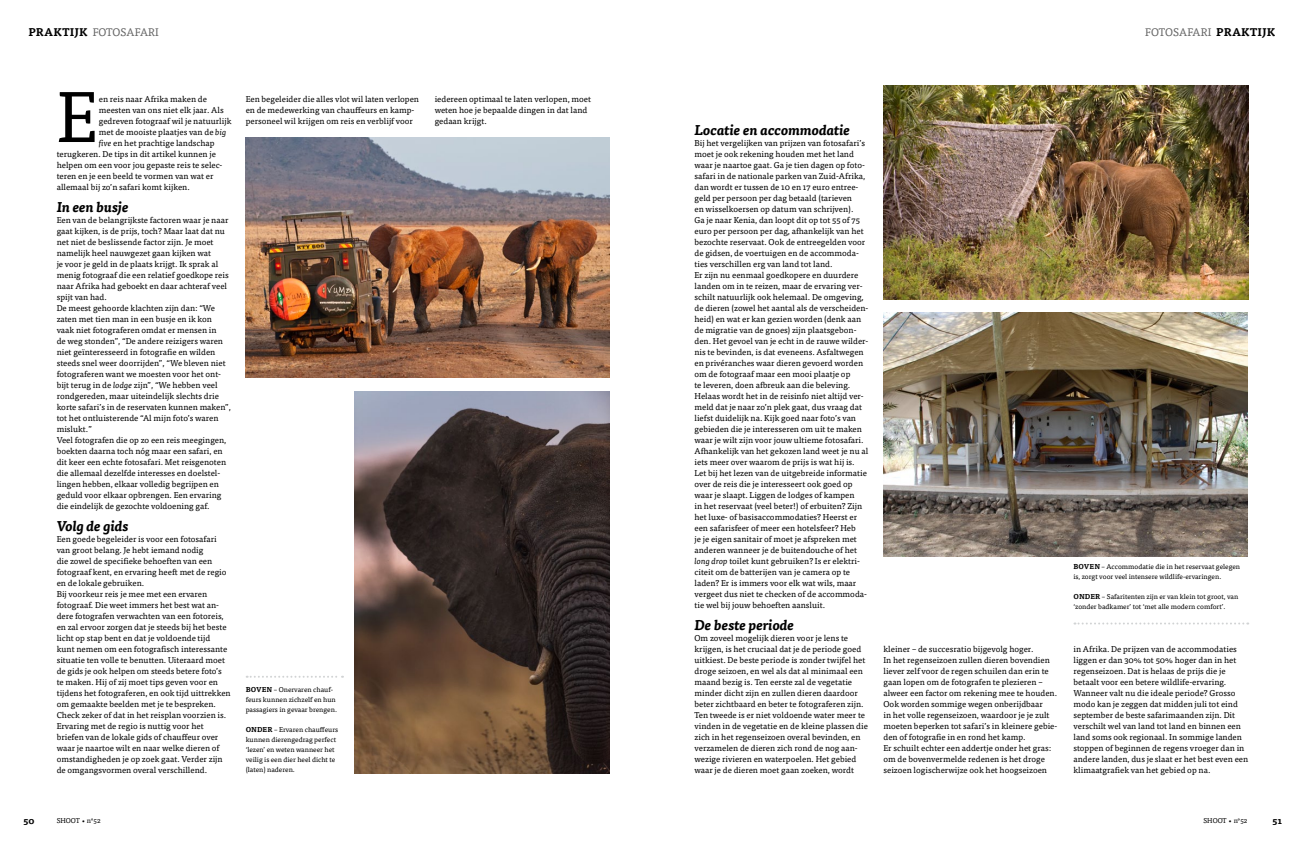
<style>
.page{position:relative;width:1304px;height:842px;background:#fff}
.page>*{position:absolute;margin:0;border:0;box-sizing:border-box;transform-origin:0 0}
.t1{font:71.9px "Tisa OT";color:#000}
.t2{font:italic 700 14px "Tisa OT";color:#000}
.t3{font:11px "Tisa OT";letter-spacing:.01em;color:#666}
.t4{font:700 9px "Tisa OT";color:#000}
.t5{font:8.5px/11px "Tisa OT";color:#000}
.t6{font:7px/10px "Tisa OT";color:#000}
.s1{font-weight:700;color:#000}
.s2{font-style:italic}
.s3{font-weight:700}
</style>
<div class="page">
<svg style="left:247px;top:676px;width:96px;height:2px"></svg>
<img style="left:246px;top:138px;width:363px;height:239px">
<img style="left:355px;top:391px;width:254px;height:382px">
<img style="left:884px;top:85px;width:364px;height:215px">
<img style="left:883px;top:313px;width:364px;height:243px">
<svg style="left:1074px;top:622px;width:174px;height:2px"></svg>
<p class="t3" style="left:28px;top:26px;width:132px"><span class="s1">PRAKTIJK</span> Fotosafari</p>
<h1 class="t1" style="left:57px;top:74px;width:42px">E</h1>
<p class="t5" style="left:99px;top:94px;width:110px">en reis naar Afrika maken de</p>
<p class="t5" style="left:99px;top:105px;width:126px">meesten van ons niet elk jaar. Als</p>
<p class="t5" style="left:99px;top:116px;width:134px">gedreven fotograaf wil je natuurlijk</p>
<p class="t5" style="left:99px;top:127px;width:129px">met de mooiste plaatjes van de <span class="s2">big</span></p>
<p class="t5" style="left:99px;top:138px;width:117px"><span class="s2">five</span> en het prachtige landschap</p>
<p class="t5" style="left:57px;top:149px;width:161px">terugkeren. De tips in dit artikel kunnen je</p>
<p class="t5" style="left:57px;top:160px;width:167px">helpen om een voor jou gepaste reis te selec-</p>
<p class="t5" style="left:57px;top:171px;width:158px">teren en je een beeld te vormen van wat er</p>
<p class="t5" style="left:57px;top:182px;width:135px">allemaal bij zo’n safari komt kijken.</p>
<h2 class="t2" style="left:57px;top:198px;width:74px">In een busje</h2>
<p class="t5" style="left:57px;top:215px;width:176px">Een van de belangrijkste factoren waar je naar gaat kijken, is de prijs, toch? Maar laat dat nu net niet de beslissende factor zijn. Je moet namelijk heel nauwgezet gaan kijken wat<br>je voor je geld in de plaats krijgt. Ik sprak al menig fotograaf die een relatief goedkope reis naar Afrika had geboekt en daar achteraf veel spijt van had.<br>De meest gehoorde klachten zijn dan: “We zaten met tien man in een busje en ik kon vaak niet fotograferen omdat er mensen in<br>de weg stonden”, “De andere reizigers waren niet geïnteresseerd in fotografie en wilden steeds snel weer doorrijden”, “We bleven niet fotograferen want we moesten voor het ont&shy;bijt terug in de <span class="s2">lodge</span> zijn”, “We hebben veel rondgereden, maar uiteindelijk slechts drie korte safari’s in de reservaten kunnen maken”, tot het ontluisterende “Al mijn foto’s waren mislukt.”<br>Veel fotografen die op zo een reis meegingen, boekten daarna toch nóg maar een safari, en dit keer een echte fotosafari. Met reisgenoten die allemaal dezelfde interesses en doelstel&shy;lingen hebben, elkaar volledig begrijpen en geduld voor elkaar opbrengen. Een ervaring die eindelijk de gezochte voldoening gaf.</p>
<h2 class="t2" style="left:57px;top:517px;width:74px">Volg de gids</h2>
<p class="t5" style="left:57px;top:534px;width:176px">Een goede begeleider is voor een fotosafari van groot belang. Je hebt iemand nodig<br>die zowel de specifieke behoeften van een fotograaf kent, en ervaring heeft met de regio en de lokale gebruiken.<br>Bij voorkeur reis je mee met een ervaren fotograaf. Die weet immers het best wat an&shy;dere fotografen verwachten van een fotoreis, en zal ervoor zorgen dat je steeds bij het beste licht op stap bent en dat je voldoende tijd<br>kunt nemen om een fotografisch interessante situatie ten volle te benutten. Uiteraard moet de gids je ook helpen om steeds betere foto’s te maken. Hij of zij moet tips geven voor en tijdens het fotograferen, en ook tijd uittrekken om gemaakte beelden met je te bespreken.<br>Check zeker of dat in het reisplan voorzien is.<br>Ervaring met de regio is nuttig voor het briefen van de lokale gids of chauffeur over waar je naartoe wilt en naar welke dieren of omstandigheden je op zoek gaat. Verder zijn de omgangsvormen overal verschillend.</p>
<p class="t5" style="left:246px;top:94px;width:175px">Een begeleider die alles vlot wil laten verlopen en de medewerking van chauffeurs en kamp&shy;personeel wil krijgen om reis en verblijf voor</p>
<p class="t5" style="left:435px;top:94px;width:158px">iedereen optimaal te laten verlopen, moet weten hoe je bepaalde dingen in dat land gedaan krijgt.</p>
<p class="t6" style="left:246px;top:685px;width:93px"><span class="s3">BOVEN</span> – Onervaren chauf&shy;feurs kunnen zichzelf en hun passagiers in gevaar brengen.</p>
<p class="t6" style="left:246px;top:725px;width:94px"><span class="s3">ONDER</span> – Ervaren chauffeurs kunnen dierengedrag perfect ‘lezen’ en weten wanneer het veilig is een dier heel dicht te (laten) naderen.</p>
<p class="t3" style="left:1145px;top:26px;width:132px">Fotosafari <span class="s1">PRAKTIJK</span></p>
<h2 class="t2" style="left:694px;top:121px;width:157px">Locatie en accommodatie</h2>
<p class="t5" style="left:694px;top:138px;width:175px">Bij het vergelijken van prijzen van fotosafari’s moet je ook rekening houden met het land waar je naartoe gaat. Ga je tien dagen op foto&shy;safari in de nationale parken van Zuid-Afrika, dan wordt er tussen de 10 en 17 euro entree&shy;geld per persoon per dag betaald (tarieven<br>en wisselkoersen op datum van schrijven).<br>Ga je naar Kenia, dan loopt dit op tot 55 of 75 euro per persoon per dag, afhankelijk van het bezochte reservaat. Ook de entreegelden voor de gidsen, de voertuigen en de accommoda&shy;ties verschillen erg van land tot land.<br>Er zijn nu eenmaal goedkopere en duurdere landen om in te reizen, maar de ervaring ver&shy;schilt natuurlijk ook helemaal. De omgeving, de dieren (zowel het aantal als de verscheiden&shy;heid) en wat er kan gezien worden (denk aan de migratie van de gnoes) zijn plaatsgebon&shy;den. Het gevoel van je echt in de rauwe wilder&shy;nis te bevinden, is dat eveneens. Asfaltwegen en privéranches waar dieren gevoerd worden om de fotograaf maar een mooi plaatje op<br>te leveren, doen afbreuk aan die beleving.<br>Helaas wordt het in de reisinfo niet altijd ver&shy;meld dat je naar zo’n plek gaat, dus vraag dat liefst duidelijk na. Kijk goed naar foto’s van gebieden die je interesseren om uit te maken waar je wilt zijn voor jouw ultieme fotosafari.<br>Afhankelijk van het gekozen land weet je nu al iets meer over waarom de prijs is wat hij is.<br>Let bij het lezen van de uitgebreide informatie over de reis die je interesseert ook goed op waar je slaapt. Liggen de lodges of kampen<br>in het reservaat (veel beter!) of erbuiten? Zijn het luxe- of basisaccommodaties? Heerst er een safarisfeer of meer een hotelsfeer? Heb<br>je je eigen sanitair of moet je afspreken met anderen wanneer je de buitendouche of het <span class="s2">long drop</span> toilet kunt gebruiken? Is er elektri&shy;citeit om de batterijen van je camera op te laden? Er is immers voor elk wat wils, maar vergeet dus niet te checken of de accommoda&shy;tie wel bij jouw behoeften aansluit.</p>
<h2 class="t2" style="left:694px;top:616px;width:101px">De beste periode</h2>
<p class="t5" style="left:694px;top:633px;width:175px">Om zoveel mogelijk dieren voor je lens te krijgen, is het cruciaal dat je de periode goed uitkiest. De beste periode is zonder twijfel het droge seizoen, en wel als dat al minimaal een maand bezig is. Ten eerste zal de vegetatie minder dicht zijn en zullen dieren daardoor beter zichtbaard en beter te fotograferen zijn.<br>Ten tweede is er niet voldoende water meer te vinden in de vegetatie en de kleine plassen die zich in het regenseizoen overal bevinden, en verzamelen de dieren zich rond de nog aan&shy;wezige rivieren en waterpoelen. Het gebied waar je de dieren moet gaan zoeken, wordt</p>
<p class="t6" style="left:1073px;top:562px;width:168px"><span class="s3">BOVEN</span> – Accommodatie die in het reservaat gelegen is, zorgt voor veel intensere wildlife-ervaringen.</p>
<p class="t6" style="left:1073px;top:592px;width:166px"><span class="s3">ONDER</span> – Safaritenten zijn er van klein tot groot, van ‘zonder badkamer’ tot ‘met alle modern comfort’.</p>
<p class="t5" style="left:883px;top:644px;width:175px">kleiner – de succesratio bijgevolg hoger.<br>In het regenseizoen zullen dieren bovendien liever zelf voor de regen schuilen dan erin te gaan lopen om de fotografen te plezieren – alweer een factor om rekening mee te houden.<br>Ook worden sommige wegen onberijdbaar<br>in het volle regenseizoen, waardoor je je zult moeten beperken tot safari’s in kleinere gebie&shy;den of fotografie in en rond het kamp.<br>Er schuilt echter een addertje onder het gras: om de bovenvermelde redenen is het droge seizoen logischerwijze ook het hoogseizoen</p>
<p class="t5" style="left:1073px;top:644px;width:176px">in Afrika. De prijzen van de accommodaties liggen er dan 30% tot 50% hoger dan in het regenseizoen. Dat is helaas de prijs die je betaalt voor een betere wildlife-ervaring.<br>Wanneer valt nu die ideale periode? Grosso modo kan je zeggen dat midden juli tot eind september de beste safarimaanden zijn. Dit verschilt wel van land tot land en binnen een land soms ook regionaal. In sommige landen stoppen of beginnen de regens vroeger dan in andere landen, dus je slaat er het best even een klimaatgrafiek van het gebied op na.</p>
<p class="t4" style="left:24px;top:815px;width:13px">50</p>
<p class="t6" style="left:57px;top:816px;width:15px">SHOOT</p>
<p class="t6" style="left:81px;top:816px;width:21px">• n°52</p>
<p class="t6" style="left:1203px;top:816px;width:15px">SHOOT</p>
<p class="t6" style="left:1228px;top:816px;width:21px">• n°52</p>
<p class="t4" style="left:1273px;top:815px;width:11px">51</p>
</div>
